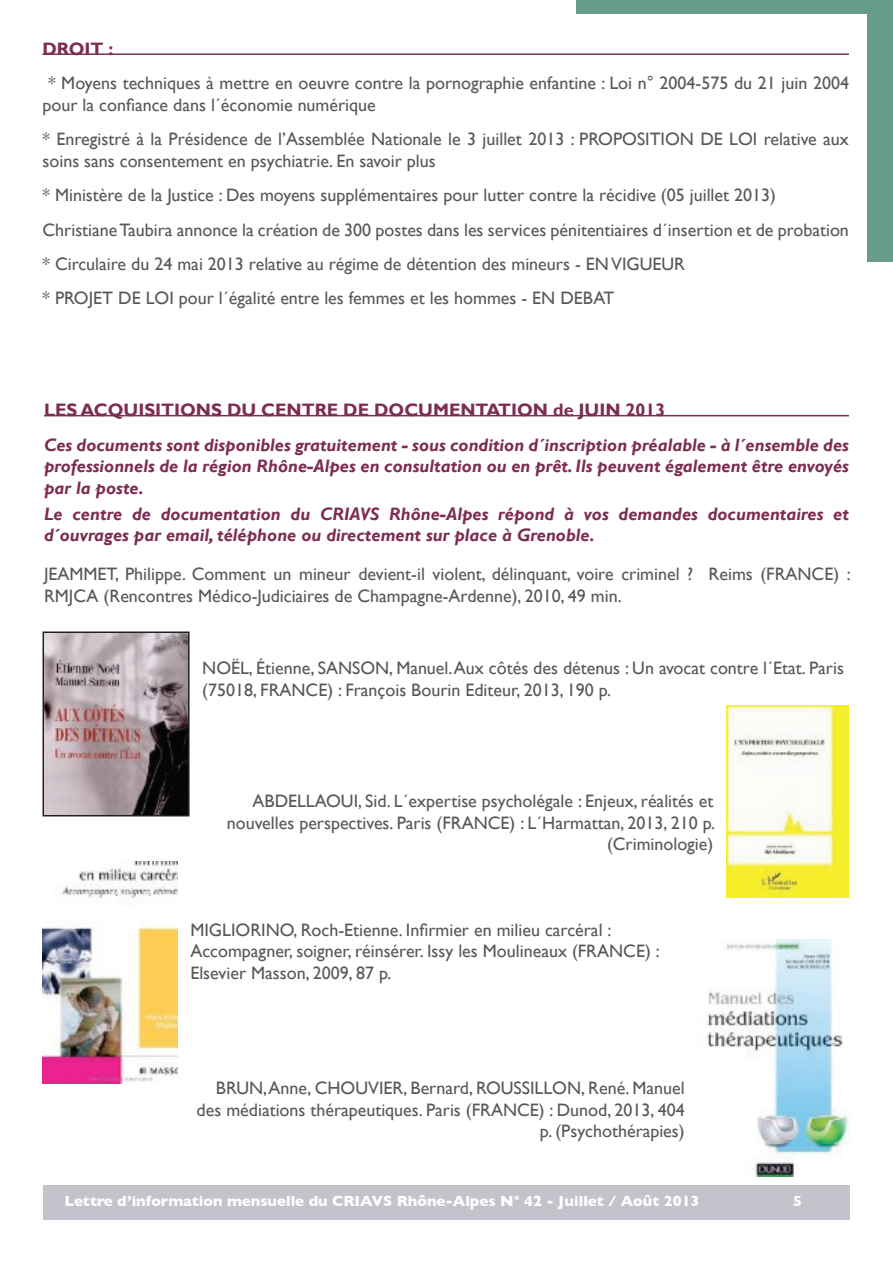
<style>
.page{position:relative;width:893px;height:1263px;background:#fff}
.page>*{position:absolute;margin:0;border:0;box-sizing:border-box;transform-origin:0 0}
.t1{font:18px/21.6px "Gill Sans";color:#57585a}
.t2{font:italic 700 18px/21.6px "Gill Sans";color:#7c2d51;text-align:justify}
.t3{font:700 18px "Gill Sans";color:#7c2d51}
.t4{font:700 15px "Gill Sans";color:#fff}
</style>
<div class="page">
<div style="left:43px;top:1185px;width:807px;height:35px;background:#c6c2cc"></div>
<div style="left:576px;top:0;width:316px;height:14px;background:#679b8b"></div>
<div style="left:867px;top:0;width:26px;height:261px;background:#679b8b"></div>
<hr style="left:43px;top:53px;width:806px;height:2px;background:#7c2d51">
<img style="left:46px;top:634px;width:141px;height:179px">
<div style="left:43px;top:631px;width:147px;height:185px;border:2px solid #231f20"></div>
<img style="left:726px;top:706px;width:123px;height:191px">
<img style="left:43px;top:861px;width:135px;height:222px">
<img style="left:707px;top:940px;width:142px;height:236px">
<hr style="left:44px;top:415px;width:805px;height:1px;background:#7c2d51">
<p class="t3" style="left:43px;top:38px;width:72px">DROIT :</p>
<p class="t1" style="left:43px;top:73px;width:808px;text-indent:6px">* Moyens techniques à mettre en oeuvre contre la pornographie enfantine : Loi n° 2004-575 du 21 juin 2004 pour la confiance dans l´économie numérique</p>
<p class="t1" style="left:43px;top:129px;width:808px">* Enregistré à la Présidence de l’Assemblée Nationale le 3 juillet 2013 : PROPOSITION DE LOI relative aux soins sans consentement en psychiatrie. En savoir plus</p>
<p class="t1" style="left:43px;top:178px;width:808px;line-height:34.3px">* Ministère de la Justice : Des moyens supplémentaires pour lutter contre la récidive (05 juillet 2013)<br>Christiane Taubira annonce la création de 300 postes dans les services pénitentiaires d´insertion et de probation * Circulaire du 24 mai 2013 relative au régime de détention des mineurs - EN VIGUEUR<br>* PROJET DE LOI pour l´égalité entre les femmes et les hommes - EN DEBAT</p>
<p class="t3" style="left:44px;top:399px;width:623px">LES ACQUISITIONS DU CENTRE DE DOCUMENTATION de JUIN 2013</p>
<p class="t2" style="left:44px;top:434px;width:806px">Ces documents sont disponibles gratuitement - sous condition d´inscription préalable - à l´ensemble des professionnels de la région Rhône-Alpes en consultation ou en prêt. Ils peuvent également être envoyés par la poste.</p>
<p class="t2" style="left:44px;top:503px;width:806px">Le centre de documentation du CRIAVS Rhône-Alpes répond à vos demandes documentaires et d´ouvrages par email, téléphone ou directement sur place à Grenoble.</p>
<p class="t1" style="left:44px;top:564px;width:808px">JEAMMET, Philippe. Comment un mineur devient-il violent, délinquant, voire criminel ? Reims (FRANCE) :<br>RMJCA (Rencontres Médico-Judiciaires de Champagne-Ardenne), 2010, 49 min.</p>
<p class="t1" style="left:202px;top:658px;width:643px">NOËL, Étienne, SANSON, Manuel. Aux côtés des détenus : Un avocat contre l´Etat. Paris (75018, FRANCE) : François Bourin Editeur, 2013, 190 p.</p>
<p class="t1" style="left:227px;top:790px;width:490px;text-align:right">ABDELLAOUI, Sid. L´expertise psycholégale : Enjeux, réalités et nouvelles perspectives. Paris (FRANCE) : L´Harmattan, 2013, 210 p. (Criminologie)</p>
<p class="t1" style="left:190px;top:919px;width:471px">MIGLIORINO, Roch-Etienne. Infirmier en milieu carcéral :<br>Accompagner, soigner, réinsérer. Issy les Moulineaux (FRANCE) :<br>Elsevier Masson, 2009, 87 p.</p>
<p class="t1" style="left:197px;top:1077px;width:489px;text-align:right">BRUN, Anne, CHOUVIER, Bernard, ROUSSILLON, René. Manuel des médiations thérapeutiques. Paris (FRANCE) : Dunod, 2013, 404 p. (Psychothérapies)</p>
<p class="t4" style="left:65px;top:1192px;width:636px">Lettre d’information mensuelle du CRIAVS Rhône-Alpes N° 42 - Juillet / Août 2013</p>
<p class="t4" style="left:793px;top:1192px;width:10px">5</p>
</div>
